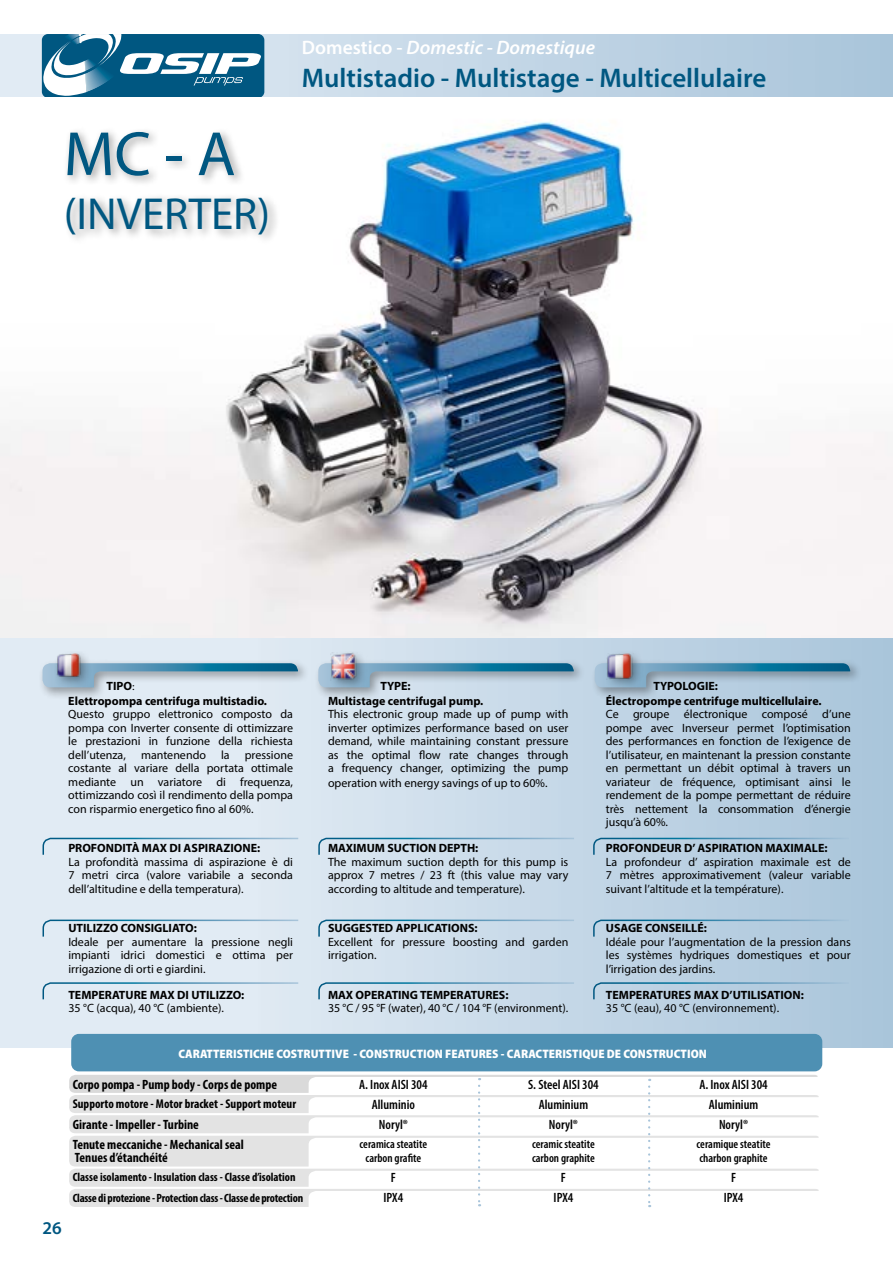
<style>
.page{position:relative;width:893px;height:1263px;background:#fff}
.page>*{position:absolute;margin:0;border:0;box-sizing:border-box;transform-origin:0 0}
.t1{font:63px "Myriad Pro";color:#005781}
.t2{font:45px "Myriad Pro";color:#005781}
.t3{font:600 27px "Myriad Pro";color:#005781}
.t4{font:italic 600 19.5px "Myriad Pro";color:#fff}
.t5{font:600 18px "Myriad Pro";color:#005781}
.t6{font:700 condensed 13.5px/13.5px "Myriad Pro";color:#000}
.t7{font:600 condensed 13.5px "Myriad Pro";color:#000}
.t8{font:700 condensed 12.75px "Myriad Pro";color:#000}
.t9{font:900 semi-condensed 12.3px "Myriad Pro";color:#fff}
.t10{font:12px/13.5px "Myriad Pro";color:#000;text-align:justify}
.t11{font:700 12px/14.4px "Myriad Pro";color:#000}
.t12{font:700 condensed 12px "Myriad Pro";letter-spacing:-.01em;color:#000}
.t13{font:600 condensed 12px/13.5px "Myriad Pro";color:#000}
.s1{font-style:normal}
.s2{font-family:"Minion Pro";font-weight:400}
</style>
<div class="page">
<svg style="left:0;top:34px;width:893px;height:63px;background:#c0d4e5"></svg>
<div style="left:42px;top:34px;width:222px;height:64px;background:#005781;border-radius:6px"></div>
<svg style="left:43px;top:34px;width:218px;height:62px"></svg>
<div style="left:0;top:639px;width:893px;height:408px;background:linear-gradient(to right,#ecf3f9,#adc7dc)"></div>
<div style="left:39px;top:659px;width:271px;height:41px;background:#000;opacity:.35"></div>
<svg style="left:43px;top:663px;width:255px;height:24px;background:#95b7c9"></svg>
<div style="left:315px;top:659px;width:271px;height:41px;background:#000;opacity:.35"></div>
<svg style="left:318px;top:663px;width:256px;height:24px;background:#8ab0c5"></svg>
<div style="left:329px;top:650px;width:39px;height:40px;background:#000;opacity:.34"></div>
<img style="left:331px;top:652px;width:27px;height:28px">
<div style="left:591px;top:659px;width:271px;height:41px;background:#000;opacity:.35"></div>
<svg style="left:595px;top:663px;width:255px;height:24px;background:#7ca6be"></svg>
<div style="left:605px;top:651px;width:39px;height:39px;background:#000;opacity:.34"></div>
<img style="left:607px;top:653px;width:26px;height:27px">
<svg style="left:42px;top:981px;width:258px;height:20px;background:#d3e2ed"></svg>
<svg style="left:318px;top:981px;width:258px;height:20px;background:#c3d7e6"></svg>
<svg style="left:592px;top:981px;width:258px;height:20px;background:#aec8dc"></svg>
<div style="left:54px;top:651px;width:38px;height:37px;background:#000;opacity:.34"></div>
<img style="left:56px;top:653px;width:25px;height:24px">
<svg style="left:69px;top:1075px;width:750px;height:132px"></svg>
<svg style="left:42px;top:837px;width:258px;height:19px;background:#d3e2ed"></svg>
<svg style="left:318px;top:837px;width:258px;height:19px;background:#c3d7e6"></svg>
<svg style="left:592px;top:837px;width:258px;height:19px;background:#adc8dc"></svg>
<svg style="left:42px;top:919px;width:258px;height:19px;background:#d3e2ed"></svg>
<svg style="left:318px;top:919px;width:258px;height:19px;background:#c3d7e6"></svg>
<svg style="left:592px;top:919px;width:258px;height:19px;background:#adc8dc"></svg>
<img style="left:0;top:121px;width:893px;height:517px">
<div style="left:63px;top:126px;width:216px;height:119px;background:#000;opacity:.34"></div>
<div style="left:71px;top:1034px;width:751px;height:37px;background:#4e90b3;border-radius:8px"></div>
<h3 class="t4" style="left:302px;top:35px;width:295px"><span class="s1">Domestico -</span> Domestic - Domestique</h3>
<h1 class="t1" style="left:64px;top:115px;width:173px">MC - A</h1>
<h2 class="t2" style="left:64px;top:186px;width:208px">(INVERTER)</h2>
<h3 class="t3" style="left:302px;top:60px;width:466px">Multistadio - Multistage - Multicellulaire</h3>
<p class="t11" style="left:68px;top:679px;width:200px;text-indent:38px">TIPO<span class="s2">:<br></span>Elettropompa centrifuga multistadio.</p>
<p class="t10" style="left:68px;top:707px;width:226px">Questo gruppo elettronico composto da pompa con Inverter consente di ottimizzare le prestazioni in funzione della richiesta dell’utenza,</p>
<p class="t10" style="left:141px;top:748px;width:67px">mantenendo</p>
<p class="t10" style="left:221px;top:748px;width:10px">la</p>
<p class="t10" style="left:68px;top:748px;width:226px;text-indent:176px">pressione costante al variare della portata ottimale mediante un variatore di frequenza, ottimizzando così il rendimento della pompa con risparmio energetico fino al 60%.</p>
<p class="t11" style="left:68px;top:840px;width:193px">PROFONDITÀ MAX DI ASPIRAZIONE:</p>
<p class="t10" style="left:68px;top:855px;width:226px">La profondità massima di aspirazione è di 7 metri circa (valore variabile a seconda dell’altitudine e della temperatura).</p>
<p class="t11" style="left:68px;top:920px;width:130px">UTILIZZO CONSIGLIATO:</p>
<p class="t10" style="left:68px;top:935px;width:226px">Ideale per aumentare la pressione negli impianti idrici domestici e ottima per irrigazione di orti e giardini.</p>
<p class="t11" style="left:68px;top:987px;width:178px">TEMPERATURE MAX DI UTILIZZO:</p>
<p class="t10" style="left:68px;top:1001px;width:157px">35 °C (acqua), 40 °C (ambiente).</p>
<p class="t11" style="left:328px;top:679px;width:157px;text-indent:52px">TYPE:<br>Multistage centrifugal pump.</p>
<p class="t10" style="left:328px;top:707px;width:242px">This electronic group made up of pump with inverter optimizes performance based on user demand, while maintaining constant pressure as the optimal flow rate changes through a frequency changer, optimizing the pump</p>
<p class="t10" style="left:328px;top:776px;width:221px">operation with energy savings of up to 60%.</p>
<p class="t11" style="left:328px;top:840px;width:152px">MAXIMUM SUCTION DEPTH:</p>
<p class="t10" style="left:328px;top:855px;width:242px">The maximum suction depth for this pump is approx 7 metres / 23 ft (this value may vary according to altitude and temperature).</p>
<p class="t11" style="left:328px;top:920px;width:151px">SUGGESTED APPLICATIONS:</p>
<p class="t10" style="left:328px;top:935px;width:242px">Excellent for pressure boosting and garden irrigation.</p>
<p class="t11" style="left:328px;top:987px;width:182px">MAX OPERATING TEMPERATURES:</p>
<p class="t10" style="left:328px;top:1001px;width:242px">35 °C / 95 °F (water), 40 °C / 104 °F (environment).</p>
<p class="t11" style="left:606px;top:679px;width:217px;text-indent:47px">TYPOLOGIE:<br>Électropompe centrifuge multicellulaire.</p>
<p class="t10" style="left:606px;top:707px;width:246px">Ce groupe électronique composé d’une pompe avec Inverseur permet l’optimisation des performances en fonction de l’exigence de l’utilisateur, en maintenant la pression constante en permettant un débit optimal à travers un variateur de fréquence, optimisant ainsi le rendement de la pompe permettant de réduire très nettement la consommation d’énergie jusqu’à 60%.</p>
<p class="t11" style="left:606px;top:840px;width:223px">PROFONDEUR D’ ASPIRATION MAXIMALE:</p>
<p class="t10" style="left:606px;top:855px;width:246px">La profondeur d’ aspiration maximale est de 7 mètres approximativement (valeur variable suivant l’altitude et la température).</p>
<p class="t11" style="left:606px;top:920px;width:103px">USAGE CONSEILLÉ:</p>
<p class="t10" style="left:606px;top:935px;width:246px">Idéale pour l’augmentation de la pression dans les systèmes hydriques domestiques et pour l’irrigation des jardins.</p>
<p class="t11" style="left:606px;top:987px;width:199px">TEMPERATURES MAX D’UTILISATION:</p>
<p class="t10" style="left:606px;top:1001px;width:175px">35 °C (eau), 40 °C (environnement).</p>
<p class="t9" style="left:178px;top:1045px;width:530px">CARATTERISTICHE COSTRUTTIVE - CONSTRUCTION FEATURES - CARACTERISTIQUE DE CONSTRUCTION</p>
<h3 class="t5" style="left:43px;top:1216px;width:21px">26</h3>
<p class="t6" style="left:73px;top:1078px;width:206px">Corpo pompa - Pump body - Corps de pompe</p>
<p class="t7" style="left:359px;top:1076px;width:70px">A. Inox AISI 304</p>
<p class="t7" style="left:528px;top:1076px;width:72px">S. Steel AISI 304</p>
<p class="t7" style="left:699px;top:1076px;width:70px">A. Inox AISI 304</p>
<p class="t8" style="left:73px;top:1096px;width:225px">Supporto motore - Motor bracket - Support moteur</p>
<p class="t7" style="left:372px;top:1096px;width:45px">Alluminio</p>
<p class="t7" style="left:539px;top:1096px;width:51px">Aluminium</p>
<p class="t7" style="left:709px;top:1096px;width:51px">Aluminium</p>
<p class="t6" style="left:73px;top:1117px;width:128px">Girante - Impeller - Turbine</p>
<p class="t7" style="left:379px;top:1116px;width:30px">Noryl®</p>
<p class="t7" style="left:549px;top:1116px;width:30px">Noryl®</p>
<p class="t7" style="left:719px;top:1116px;width:30px">Noryl®</p>
<p class="t6" style="left:73px;top:1137px;width:173px">Tenute meccaniche - Mechanical seal<br>Tenues d’étanchéité</p>
<p class="t13" style="left:360px;top:1137px;width:69px;text-align:center">ceramica steatite carbon grafite</p>
<p class="t13" style="left:532px;top:1137px;width:64px">ceramic steatite carbon graphite</p>
<p class="t13" style="left:697px;top:1137px;width:75px">ceramique steatite charbon graphite</p>
<p class="t12" style="left:73px;top:1170px;width:224px">Classe isolamento - Insulation class - Classe d’isolation</p>
<p class="t7" style="left:391px;top:1169px;width:7px">F</p>
<p class="t7" style="left:561px;top:1169px;width:7px">F</p>
<p class="t7" style="left:731px;top:1169px;width:7px">F</p>
<p class="t12" style="left:73px;top:1190px;width:232px">Classe di protezione - Protection class - Classe de protection</p>
<p class="t7" style="left:384px;top:1189px;width:21px">IPX4</p>
<p class="t7" style="left:554px;top:1189px;width:21px">IPX4</p>
<p class="t7" style="left:724px;top:1189px;width:21px">IPX4</p>
</div>
